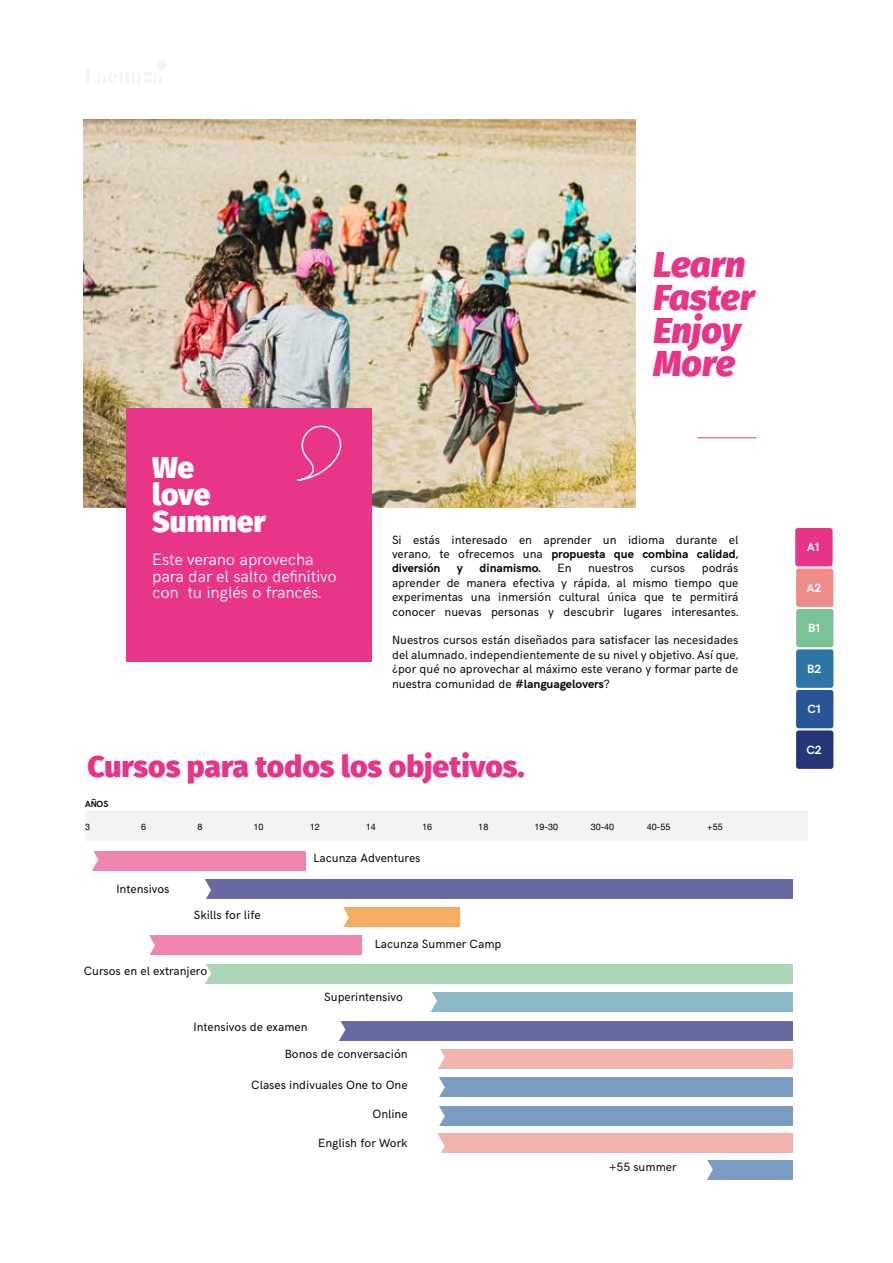
<style>
.page{position:relative;width:893px;height:1263px;background:#fff}
.page>*{position:absolute;margin:0;border:0;box-sizing:border-box;transform-origin:0 0}
.t1{font:italic 800 36px/33px "Fira Sans";color:#e83588}
.t2{font:800 30px "Fira Sans";color:#e83488}
.t3{font:800 30px/27px "Fira Sans";color:#fff}
.t4{font:300 16.5px/16.5px "HK Grotesk";letter-spacing:-.01em;color:#fff}
.t5{font:12px/14.4px "HK Grotesk";color:#000;text-align:justify}
.t6{font:700 12px "HK Grotesk";color:#fff}
.t7{font:700 12px "HK Grotesk";color:#000}
.t8{font:9px "Helvetica Neue";color:#000}
.t9{font:700 9px "HK Grotesk";color:#000}
.s1{font-weight:700}
</style>
<div class="page">
<img style="left:83px;top:119px;width:552px;height:388px">
<div style="left:85px;top:851px;width:221px;height:19px;background:#ef84b0"></div>
<div style="left:193px;top:879px;width:600px;height:20px;background:#666aa1"></div>
<div style="left:338px;top:908px;width:121px;height:19px;background:#f6ad5f"></div>
<div style="left:137px;top:936px;width:225px;height:19px;background:#ef84b0"></div>
<div style="left:195px;top:964px;width:598px;height:19px;background:#abd5b7"></div>
<div style="left:423px;top:992px;width:370px;height:19px;background:#8cb9c7"></div>
<div style="left:338px;top:1021px;width:455px;height:19px;background:#666aa1"></div>
<div style="left:431px;top:1049px;width:362px;height:19px;background:#f4b3ad"></div>
<div style="left:431px;top:1078px;width:362px;height:19px;background:#7a9cc1"></div>
<hr style="left:697px;top:438px;width:59px;height:1px;background:#e83488">
<div style="left:85px;top:812px;width:723px;height:29px;background:#f5f3f1"></div>
<div style="left:431px;top:1106px;width:362px;height:19px;background:#7a9cc1"></div>
<div style="left:431px;top:1133px;width:362px;height:19px;background:#f4b3ad"></div>
<div style="left:703px;top:1160px;width:90px;height:19px;background:#7a9cc1"></div>
<div style="left:126px;top:409px;width:245px;height:253px;background:#e83588"></div>
<svg style="left:85px;top:851px;width:13px;height:20px"></svg>
<svg style="left:193px;top:879px;width:18px;height:20px"></svg>
<svg style="left:338px;top:907px;width:11px;height:20px"></svg>
<svg style="left:137px;top:935px;width:18px;height:20px"></svg>
<svg style="left:195px;top:964px;width:16px;height:20px"></svg>
<svg style="left:423px;top:992px;width:14px;height:20px"></svg>
<svg style="left:338px;top:1021px;width:7px;height:20px"></svg>
<svg style="left:431px;top:1049px;width:14px;height:104px"></svg>
<svg style="left:703px;top:1160px;width:10px;height:20px"></svg>
<div style="left:795px;top:528px;width:38px;height:38px;background:#e83488;border-radius:3px"></div>
<div style="left:796px;top:568px;width:37px;height:39px;background:#ee8d88;border-radius:3px"></div>
<div style="left:796px;top:609px;width:37px;height:38px;background:#7bc295;border-radius:3px"></div>
<div style="left:796px;top:649px;width:37px;height:39px;background:#2d75a5;border-radius:3px"></div>
<div style="left:796px;top:690px;width:37px;height:38px;background:#285596;border-radius:3px"></div>
<div style="left:796px;top:730px;width:37px;height:39px;background:#253575;border-radius:3px"></div>
<svg style="left:297px;top:425px;width:45px;height:56px"></svg>
<svg style="left:86px;top:60px;width:80px;height:23px"></svg>
<h2 class="t3" style="left:152px;top:451px;width:115px">We<br>love<br>Summer</h2>
<h3 class="t4" style="left:152px;top:550px;width:186px">Este verano aprovecha para dar el salto definitivo con tu inglés o francés.</h3>
<h1 class="t1" style="left:653px;top:244px;width:102px">Learn<br>Faster<br>Enjoy<br>More</h1>
<p class="t5" style="left:392px;top:531px;width:348px">Si estás interesado en aprender un idioma durante el verano, te ofrecemos una <span class="s1">propuesta que combina calidad, diversión</span></p>
<p class="t5" style="left:392px;top:560px;width:348px;text-indent:310px">podrás aprender de manera efectiva y rápida, al mismo tiempo que experimentas una inmersión cultural única que te permitirá conocer nuevas personas y descubrir lugares interesantes.</p>
<p class="t5" style="left:392px;top:632px;width:348px">Nuestros cursos están diseñados para satisfacer las necesidades del alumnado, independientemente de su nivel y objetivo. Así que, ¿por qué no aprovechar al máximo este verano y formar parte de nuestra comunidad de <span class="s1">#languagelovers</span>?</p>
<p class="t7" style="left:457px;top:559px;width:8px">y</p>
<p class="t7" style="left:480px;top:559px;width:63px">dinamismo.</p>
<p class="t5" style="left:557px;top:560px;width:16px">En</p>
<p class="t5" style="left:588px;top:560px;width:47px">nuestros</p>
<p class="t5" style="left:650px;top:560px;width:36px">cursos</p>
<h2 class="t2" style="left:88px;top:740px;width:439px">Cursos para todos los objetivos.</h2>
<p class="t9" style="left:85px;top:797px;width:25px">AÑOS</p>
<p class="t8" style="left:85px;top:821px;width:7px">3</p>
<p class="t8" style="left:141px;top:821px;width:7px">6</p>
<p class="t8" style="left:197px;top:821px;width:7px">8</p>
<p class="t8" style="left:254px;top:821px;width:12px">10</p>
<p class="t8" style="left:310px;top:821px;width:12px">12</p>
<p class="t8" style="left:366px;top:821px;width:12px">14</p>
<p class="t8" style="left:422px;top:821px;width:12px">16</p>
<p class="t8" style="left:478px;top:821px;width:12px">18</p>
<p class="t8" style="left:534px;top:821px;width:25px">19-30</p>
<p class="t8" style="left:591px;top:821px;width:25px">30-40</p>
<p class="t8" style="left:647px;top:821px;width:25px">40-55</p>
<p class="t8" style="left:707px;top:821px;width:17px">+55</p>
<p class="t5" style="left:116px;top:880px;width:55px">Intensivos</p>
<p class="t5" style="left:194px;top:906px;width:69px">Skills for life</p>
<p class="t5" style="left:84px;top:963px;width:125px">Cursos en el extranjero</p>
<p class="t5" style="left:313px;top:850px;width:109px">Lacunza Adventures</p>
<p class="t5" style="left:375px;top:935px;width:128px">Lacunza Summer Camp</p>
<p class="t5" style="left:324px;top:989px;width:80px">Superintensivo</p>
<p class="t5" style="left:194px;top:1018px;width:116px">Intensivos de examen</p>
<p class="t5" style="left:285px;top:1045px;width:124px">Bonos de conversación</p>
<p class="t5" style="left:251px;top:1077px;width:158px">Clases indivuales One to One</p>
<p class="t5" style="left:372px;top:1105px;width:37px">Online</p>
<p class="t5" style="left:318px;top:1134px;width:91px">English for Work</p>
<p class="t5" style="left:609px;top:1159px;width:69px">+55 summer</p>
<p class="t6" style="left:807px;top:538px;width:14px">A1</p>
<p class="t6" style="left:807px;top:578px;width:16px">A2</p>
<p class="t6" style="left:808px;top:619px;width:13px">B1</p>
<p class="t6" style="left:807px;top:659px;width:15px">B2</p>
<p class="t6" style="left:808px;top:700px;width:15px">C1</p>
<p class="t6" style="left:806px;top:740px;width:17px">C2</p>
</div>
